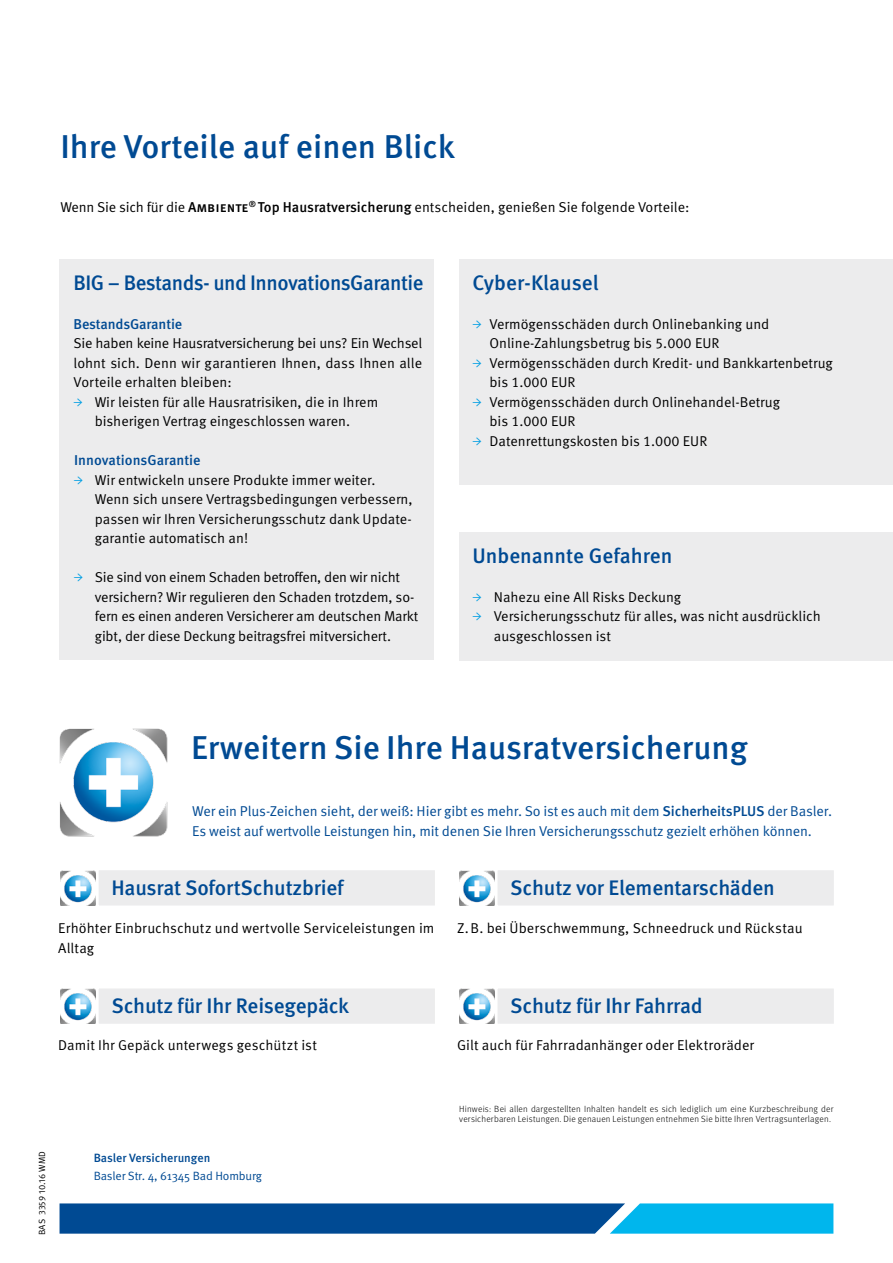
<style>
.page{position:relative;width:893px;height:1263px;background:#fff}
.page>*{position:absolute;margin:0;border:0;box-sizing:border-box;transform-origin:0 0}
.t1{font:500 33px "Meta Pro";color:#004a93}
.t2{font:500 21px "Meta Pro";letter-spacing:-.01em;color:#004a93}
.t3{font:14.25px/19.5px "Meta Pro Norm";color:#000}
.t4{font:14.25px/19.5px "Meta Pro Norm";letter-spacing:-.01em;color:#004a93}
.t5{font:500 14.25px "Meta Pro";letter-spacing:-.01em;color:#004a93}
.t6{font:12px "Meta Pro Norm";letter-spacing:-.015em;color:#004a93}
.t7{font:500 12px "Meta Pro";letter-spacing:-.01em;color:#004a93}
.t8{font:300 9px/10.5px "Meta Pro";letter-spacing:.02em;color:#000}
.t9{font:9px "Meta Pro Norm";color:#000}
.s1{font-family:"Meta Pro";font-weight:500}
.s2{font-family:"Minion Pro";font-weight:600;color:#009ee3}
</style>
<div class="page">
<svg style="left:60px;top:1203px;width:773px;height:30px;background:#086cae"></svg>
<div style="left:60px;top:259px;width:374px;height:401px;background:#ececed"></div>
<div style="left:459px;top:259px;width:434px;height:226px;background:#ececed"></div>
<div style="left:460px;top:532px;width:433px;height:128px;background:#ececed"></div>
<img style="left:59px;top:728px;width:109px;height:109px">
<div style="left:94px;top:870px;width:341px;height:36px;background:#ececed"></div>
<img style="left:60px;top:871px;width:36px;height:34px">
<div style="left:493px;top:870px;width:341px;height:36px;background:#ececed"></div>
<img style="left:459px;top:871px;width:36px;height:34px">
<div style="left:94px;top:988px;width:341px;height:36px;background:#ececed"></div>
<img style="left:60px;top:989px;width:36px;height:35px">
<div style="left:493px;top:988px;width:341px;height:36px;background:#ececed"></div>
<img style="left:459px;top:989px;width:36px;height:35px">
<h1 class="t1" style="left:60px;top:121px;width:396px">Ihre Vorteile auf einen Blick</h1>
<p class="t3" style="left:60px;top:196px;width:631px">Wenn Sie sich für die <span class="s1">Ambiente</span><sup>®</sup> <span class="s1">Top Hausratversicherung</span> entscheiden, genießen Sie folgende Vorteile:</p>
<h2 class="t2" style="left:73px;top:266px;width:352px">BIG – Bestands- und InnovationsGarantie</h2>
<h2 class="t2" style="left:473px;top:266px;width:128px">Cyber-Klausel</h2>
<p class="t3" style="left:490px;top:313px;width:281px;text-indent:-17px"><span class="s2">→</span> Vermögensschäden durch Onlinebanking und<br>Online-Zahlungsbetrug bis 5.000 EUR</p>
<p class="t3" style="left:490px;top:352px;width:345px;text-indent:-17px"><span class="s2">→</span> Vermögensschäden durch Kredit- und Bankkartenbetrug bis 1.000 EUR</p>
<p class="t3" style="left:490px;top:391px;width:292px;text-indent:-17px"><span class="s2">→</span> Vermögensschäden durch Onlinehandel-Betrug bis 1.000 EUR</p>
<p class="t3" style="left:473px;top:430px;width:236px"><span class="s2">→</span> Datenrettungskosten bis 1.000 EUR</p>
<p class="t5" style="left:73px;top:313px;width:110px">BestandsGarantie</p>
<p class="t3" style="left:73px;top:332px;width:350px;text-align:justify">Sie haben keine Hausratversicherung bei uns? Ein Wechsel lohnt sich. Denn wir garantieren Ihnen, dass Ihnen alle Vorteile erhalten bleiben:</p>
<p class="t3" style="left:73px;top:391px;width:306px;text-align:center"><span class="s2">→</span> Wir leisten für alle Hausratrisiken, die in Ihrem bisherigen Vertrag eingeschlossen waren.</p>
<p class="t5" style="left:74px;top:449px;width:128px">InnovationsGarantie</p>
<p class="t3" style="left:95px;top:469px;width:319px;text-indent:-21px"><span class="s2">→</span> Wir entwickeln unsere Produkte immer weiter.<br>Wenn sich unsere Vertragsbedingungen verbessern, passen wir Ihren Versicherungsschutz dank Update&shy;garantie automatisch an!</p>
<p class="t3" style="left:95px;top:566px;width:325px;text-indent:-21px"><span class="s2">→</span> Sie sind von einem Schaden betroffen, den wir nicht versichern? Wir regulieren den Schaden trotzdem, so&shy;fern es einen anderen Versicherer am deutschen Markt gibt, der diese Deckung beitragsfrei mitversichert.</p>
<h2 class="t2" style="left:473px;top:539px;width:201px">Unbenannte Gefahren</h2>
<p class="t3" style="left:472px;top:586px;width:210px"><span class="s2">→</span> Nahezu eine All Risks Deckung</p>
<p class="t3" style="left:494px;top:605px;width:329px;text-indent:-21px"><span class="s2">→</span> Versicherungsschutz für alles, was nicht ausdrücklich ausgeschlossen ist</p>
<h1 class="t1" style="left:191px;top:722px;width:558px">Erweitern Sie Ihre Hausratversicherung</h1>
<p class="t4" style="left:192px;top:800px;width:641px">Wer ein Plus-Zeichen sieht, der weiß: Hier gibt es mehr. So ist es auch mit dem <span class="s1">SicherheitsPLUS</span> der Basler.<br>Es weist auf wertvolle Leistungen hin, mit denen Sie Ihren Versicherungsschutz gezielt erhöhen können.</p>
<h2 class="t2" style="left:111px;top:871px;width:234px">Hausrat SofortSchutzbrief</h2>
<h2 class="t2" style="left:510px;top:871px;width:266px">Schutz vor Elementarschäden</h2>
<p class="t3" style="left:58px;top:917px;width:378px">Erhöhter Einbruchschutz und wertvolle Serviceleistungen im<br>Alltag</p>
<p class="t3" style="left:457px;top:917px;width:347px">Z.B. bei Überschwemmung, Schneedruck und Rückstau</p>
<h2 class="t2" style="left:111px;top:990px;width:239px">Schutz für Ihr Reisegepäck</h2>
<h2 class="t2" style="left:510px;top:990px;width:194px">Schutz für Ihr Fahrrad</h2>
<p class="t3" style="left:58px;top:1034px;width:260px">Damit Ihr Gepäck unterwegs geschützt ist</p>
<p class="t3" style="left:457px;top:1034px;width:299px">Gilt auch für Fahrradanhänger oder Elektroräder</p>
<p class="t9" style="left:35px;top:1235px;width:85px;rotate:-90deg">BAS 3359 10.16 WMD</p>
<p class="t7" style="left:94px;top:1149px;width:118px">Basler Versicherungen</p>
<p class="t6" style="left:94px;top:1166px;width:170px">Basler Str. 4, 61345 Bad Homburg</p>
<p class="t8" style="left:459px;top:1103px;width:376px">Hinweis: Bei allen dargestellten Inhalten handelt es sich lediglich um eine Kurzbeschreibung der versicherbaren Leistungen. Die genauen Leistungen entnehmen Sie bitte Ihren Vertragsunterlagen.</p>
</div>
